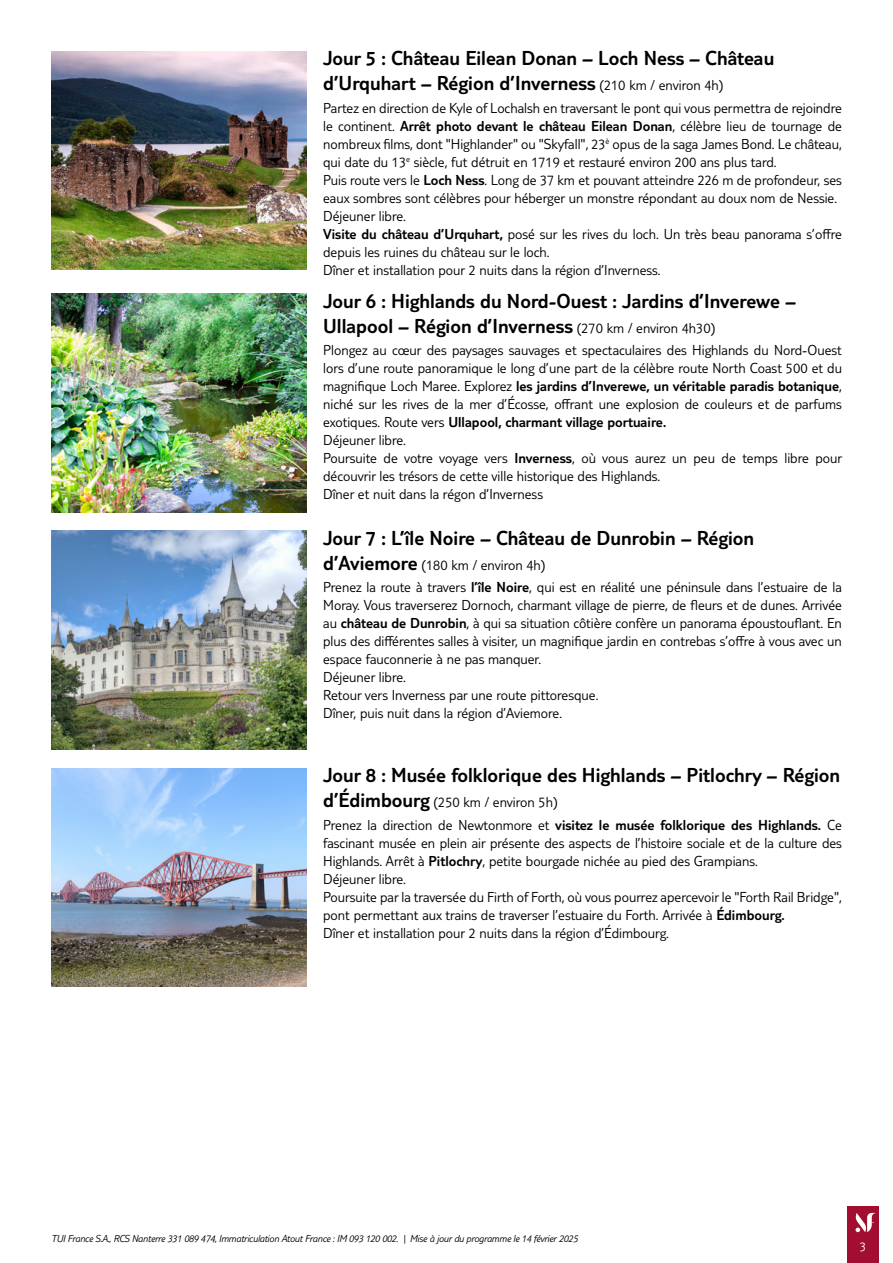
<style>
.page{position:relative;width:893px;height:1263px;background:#fff}
.page>*{position:absolute;margin:0;border:0;box-sizing:border-box;transform-origin:0 0}
.t1{font:300 21px/25.2px "TUI Type";color:#000}
.t2{font:300 15px/18px "TUI Type";color:#000}
.t3{font:300 13.5px "TUI Type";color:#fff}
.t4{font:italic 300 10.5px "TUI Type";letter-spacing:-.02em;color:#000}
.s1{font-size:15px}
.s2{font-style:inherit}
.s3{font-size:21px}
</style>
<div class="page">
<div style="left:847px;top:1206px;width:32px;height:57px;background:#a10e2f"></div>
<svg style="left:855px;top:1213px;width:21px;height:19px"></svg>
<img style="left:51px;top:51px;width:255px;height:219px">
<img style="left:51px;top:293px;width:255px;height:219px">
<img style="left:51px;top:531px;width:255px;height:218px">
<img style="left:51px;top:768px;width:255px;height:219px">
<h1 class="t1" style="left:323px;top:45px;width:453px">Jour 5 : Château Eilean Donan – Loch Ness – Château d’Urquhart – Région d’Inverness <span class="s1">(210 km / environ 4h)</span></h1>
<p class="t2" style="left:323px;top:98px;width:520px">Partez en direction de Kyle of Lochalsh en traversant le pont qui vous permettra de rejoindre le continent. <span class="s2">Arrêt photo devant le château Eilean Donan</span>, célèbre lieu de tournage de nombreux films, dont "Highlander" ou "Skyfall", 23<sup>è</sup> opus de la saga James Bond. Le château, qui date du 13<sup>e</sup> siècle, fut détruit en 1719 et restauré environ 200 ans plus tard.<br>Puis route vers le <span class="s2">Loch Ness</span>. Long de 37 km et pouvant atteindre 226 m de profondeur, ses eaux sombres sont célèbres pour héberger un monstre répondant au doux nom de Nessie.<br>Déjeuner libre.<br><span class="s2">Visite du château d’Urquhart,</span> posé sur les rives du loch. Un très beau panorama s’offre depuis les ruines du château sur le loch.<br>Dîner et installation pour 2 nuits dans la région d’Inverness.</p>
<h1 class="t1" style="left:323px;top:288px;width:474px">Jour 6 : Highlands du Nord-Ouest : Jardins d’Inverewe –<br>Ullapool – Région d’Inverness <span class="s1">(270 km / environ 4h30)</span></h1>
<p class="t2" style="left:323px;top:341px;width:521px">Plongez au cœur des paysages sauvages et spectaculaires des Highlands du Nord-Ouest lors d’une route panoramique le long d’une part de la célèbre route North Coast 500 et du magnifique Loch Maree. Explorez <span class="s2">les jardins d’Inverewe, un véritable paradis botanique</span>, niché sur les rives de la mer d’Écosse, offrant une explosion de couleurs et de parfums exotiques. Route vers <span class="s2">Ullapool, charmant village portuaire.<br></span>Déjeuner libre.<br>Poursuite de votre voyage vers <span class="s2">Inverness</span>, où vous aurez un peu de temps libre pour découvrir les trésors de cette ville historique des Highlands.<br>Dîner et nuit dans la régon d’Inverness</p>
<h1 class="t1" style="left:323px;top:525px;width:433px">Jour 7 : L’île Noire – Château de Dunrobin – Région</h1>
<p class="t2" style="left:323px;top:554px;width:520px;line-height:22.2px"><span class="s3">d’Aviemore</span> (180 km / environ 4h)<br>Prenez la route à travers <span class="s2">l’île Noire</span>, qui est en réalité une péninsule dans l’estuaire de la</p>
<p class="t2" style="left:323px;top:596px;width:520px">Moray. Vous traverserez Dornoch, charmant village de pierre, de fleurs et de dunes. Arrivée au <span class="s2">château de Dunrobin</span>, à qui sa situation côtière confère un panorama époustouflant. En plus des différentes salles à visiter, un magnifique jardin en contrebas s’offre à vous avec un espace fauconnerie à ne pas manquer.<br>Déjeuner libre.<br>Retour vers Inverness par une route pittoresque.<br>Dîner, puis nuit dans la région d’Aviemore.</p>
<h1 class="t1" style="left:323px;top:762px;width:519px">Jour 8 : Musée folklorique des Highlands – Pitlochry – Région</h1>
<p class="t2" style="left:323px;top:791px;width:520px;line-height:22.2px"><span class="s3">d’Édimbourg</span> (250 km / environ 5h)<br>Prenez la direction de Newtonmore et <span class="s2">visitez le musée folklorique des Highlands.</span> Ce</p>
<p class="t2" style="left:323px;top:833px;width:520px">fascinant musée en plein air présente des aspects de l’histoire sociale et de la culture des Highlands. Arrêt à <span class="s2">Pitlochry</span>, petite bourgade nichée au pied des Grampians.<br>Déjeuner libre.<br>Poursuite par la traversée du Firth of Forth, où vous pourrez apercevoir le "Forth Rail Bridge", pont permettant aux trains de traverser l’estuaire du Forth. Arrivée à <span class="s2">Édimbourg.<br></span>Dîner et installation pour 2 nuits dans la région d’Édimbourg.</p>
<p class="t4" style="left:51px;top:1232px;width:528px">TUI France S.A., RCS Nanterre 331 089 474, Immatriculation Atout France : IM 093 120 002. | Mise à jour du programme le 14 février 2025</p>
<p class="t3" style="left:860px;top:1239px;width:8px">3</p>
</div>
